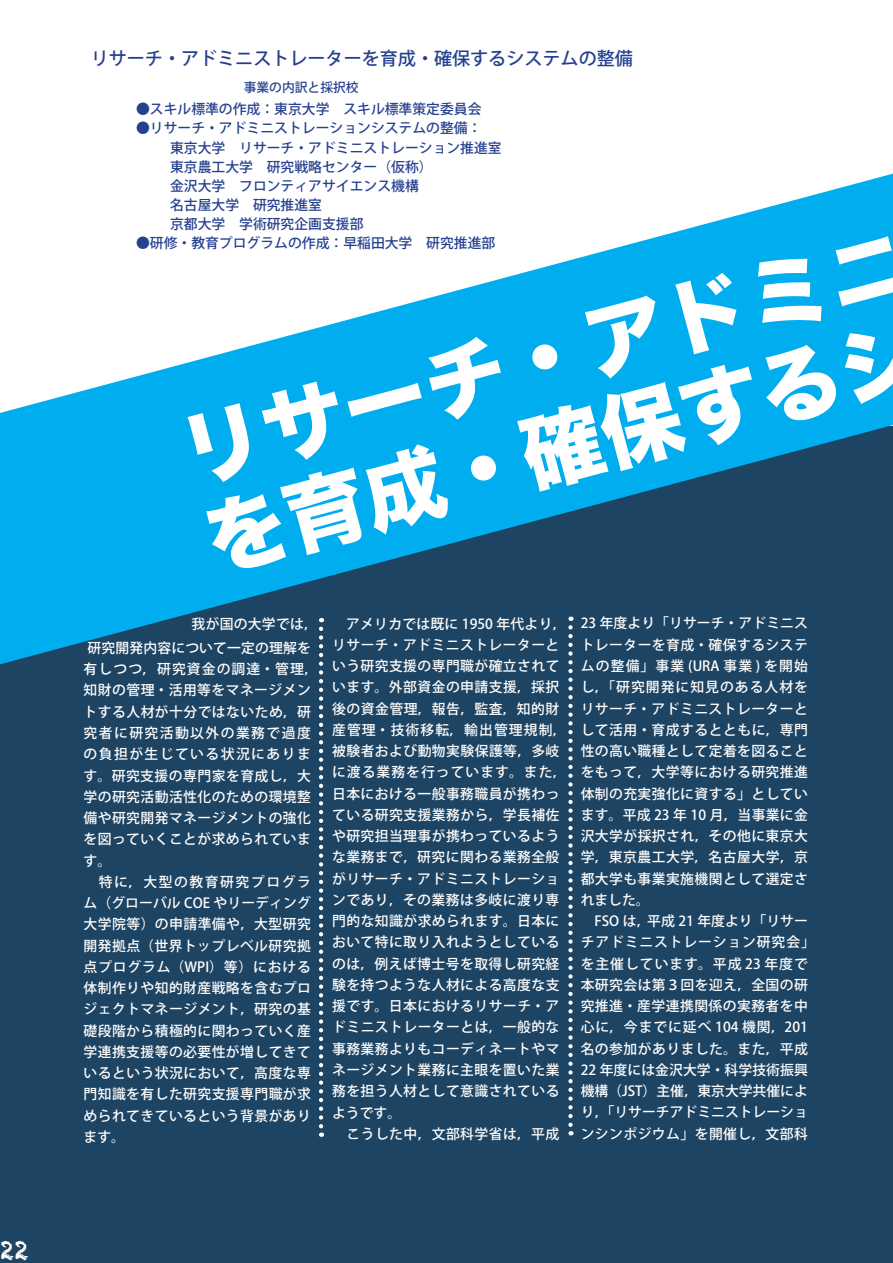
<style>
.page{position:relative;width:893px;height:1263px;background:#fff}
.page>*{position:absolute;margin:0;border:0;box-sizing:border-box;transform-origin:0 0}
.t1{font:81.9px/91.5px "Hira Kaku Std W8";color:#fff}
.t2{font:25.5px "Chalkduster";color:#fff}
.t3{font:500 18px "Koz Go Pro";color:#25408f}
.t4{font:500 13.8px/21.3px "Koz Go Pro";letter-spacing:.03em;color:#fff}
.t5{font:500 13.8px/19.2px "Koz Go Pro";color:#25408f}
.t6{font:500 13.8px/24.2px "Koz Go Pro";letter-spacing:.01em;color:#fff}
.t7{font:500 12.75px "Koz Go Pro";color:#25408f}
</style>
<div class="page">
<div style="left:0;top:185px;width:893px;height:1078px;background:#1e4463"></div>
<svg style="left:0;top:174px;width:893px;height:490px;fill:#00aeef"></svg>
<svg style="left:319px;top:629px;width:4px;height:508px"></svg>
<svg style="left:568px;top:627px;width:5px;height:508px"></svg>
<h2 class="t2" style="left:0;top:1235px;width:30px">22</h2>
<h3 class="t3" style="left:91px;top:47px;width:544px">リサーチ・アドミニストレーターを育成・確保するシステムの整備</h3>
<p class="t5" style="left:136px;top:100px;width:347px">●スキル標準の作成：東京大学　スキル標準策定委員会</p>
<p class="t5" style="left:170px;top:119px;width:333px;text-indent:-34px">●リサーチ・アドミニストレーションシステムの整備：<br>東京大学　リサーチ・アドミニストレーション推進室東京農工大学　研究戦略センター（仮称）<br>金沢大学　フロンティアサイエンス機構<br>名古屋大学　研究推進室<br>京都大学　学術研究企画支援部</p>
<p class="t5" style="left:136px;top:234px;width:361px">●研修・教育プログラムの作成：早稲田大学　研究推進部</p>
<p class="t7" style="left:244px;top:79px;width:116px">事業の内訳と採択校</p>
<h1 class="t1" style="left:172px;top:412px;width:752px;rotate:-15deg">リサーチ・アドミニを育成・確保するシ</h1>
<p class="t6" style="left:88px;top:612px;width:232px;text-indent:104px">我が国の大学では，研究開発内容について一定の理解を</p>
<p class="t4" style="left:84px;top:659px;width:236px">有しつつ，研究資金の調達・管理，知財の管理・活用等をマネージメントする人材が十分ではないため，研究者に研究活動以外の業務で過度の負担が生じている状況にあります。研究支援の専門家を育成し，大学の研究活動活性化のための環境整備や研究開発マネージメントの強化を図っていくことが求められています。<br>　特に，大型の教育研究プログラム（グローバル COE やリーディング大学院等）の申請準備や，大型研究開発拠点（世界トップレベル研究拠点プログラム（WPI）等）における体制作りや知的財産戦略を含むプロジェクトマネージメント，研究の基礎段階から積極的に関わっていく産学連携支援等の必要性が増してきているという状況において，高度な専門知識を有した研究支援専門職が求められてきているという背景があります。</p>
<p class="t4" style="left:332px;top:614px;width:236px">　アメリカでは既に 1950 年代より，リサーチ・アドミニストレーターという研究支援の専門職が確立されています。外部資金の申請支援，採択後の資金管理，報告，監査，知的財産管理・技術移転，輸出管理規制，被験者および動物実験保護等，多岐に渡る業務を行っています。また，日本における一般事務職員が携わっている研究支援業務から，学長補佐や研究担当理事が携わっているような業務まで，研究に関わる業務全般がリサーチ・アドミニストレーションであり，その業務は多岐に渡り専門的な知識が求められます。日本において特に取り入れようとしているのは，例えば博士号を取得し研究経験を持つような人材による高度な支援です。日本におけるリサーチ・アドミニストレーターとは，一般的な事務業務よりもコーディネートやマネージメント業務に主眼を置いた業務を担う人材として意識されているようです。<br>　こうした中，文部科学省は，平成</p>
<p class="t4" style="left:581px;top:613px;width:236px">23 年度より「リサーチ・アドミニストレーターを育成・確保するシステムの整備」事業 (URA 事業 ) を開始し，「研究開発に知見のある人材をリサーチ・アドミニストレーターとして活用・育成するとともに，専門性の高い職種として定着を図ることをもって，大学等における研究推進体制の充実強化に資する」としています。平成 23 年 10 月，当事業に金沢大学が採択され，その他に東京大学，東京農工大学，名古屋大学，京都大学も事業実施機関として選定されました。<br>　FSO は，平成 21 年度より「リサーチアドミニストレーション研究会」を主催しています。平成 23 年度で本研究会は第３回を迎え，全国の研究推進・産学連携関係の実務者を中心に，今までに延べ 104 機関，201名の参加がありました。また，平成<br>22 年度には金沢大学・科学技術振興機構（JST）主催，東京大学共催により，「リサーチアドミニストレーションシンポジウム」を開催し，文部科</p>
</div>
